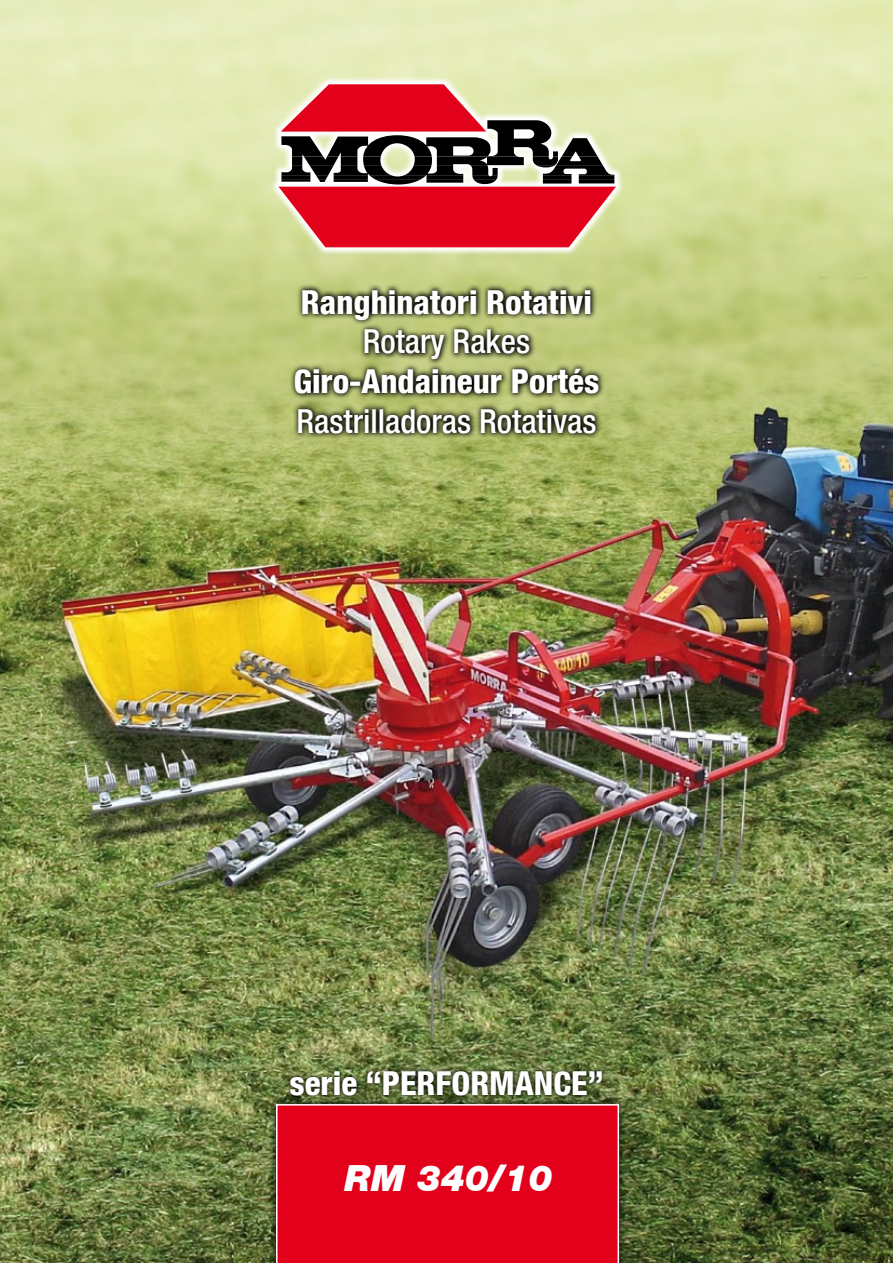
<style>
.page{position:relative;width:893px;height:1263px;background:#fff}
.page>*{position:absolute;margin:0;border:0;box-sizing:border-box;transform-origin:0 0}
.t1{font:italic 900 36px "Helvetica Neue";color:#fff}
.t2{font:800 condensed 33px "Helvetica Neue";color:#fff}
.t3{font:500 condensed 33px "Helvetica Neue";color:#fff}
</style>
<div class="page">
<img style="left:0;top:0;width:893px;height:1263px">
<img style="left:287px;top:282px;width:606px;height:495px">
<svg style="left:268px;top:74px;width:412px;height:238px;background:#bbc389"></svg>
<svg style="left:279px;top:84px;width:337px;height:163px;background:#b95454"></svg>
<svg style="left:268px;top:1096px;width:365px;height:167px;background:#4c5a2f"></svg>
<div style="left:276px;top:1104px;width:343px;height:159px;background:#e2001a"></div>
<svg style="left:286px;top:1067px;width:551px;height:90px;background:#833f2a"></svg>
<p class="t2" style="left:301px;top:282px;width:293px">Ranghinatori Rotativi</p>
<p class="t3" style="left:363px;top:322px;width:169px">Rotary Rakes</p>
<p class="t2" style="left:294px;top:361px;width:307px">Giro-Andaineur Portés</p>
<p class="t3" style="left:296px;top:401px;width:302px">Rastrilladoras Rotativas</p>
<p class="t2" style="left:289px;top:1063px;width:316px">serie “PERFORMANCE”</p>
<p class="t1" style="left:344px;top:1156px;width:210px">RM 340/10</p>
</div>
